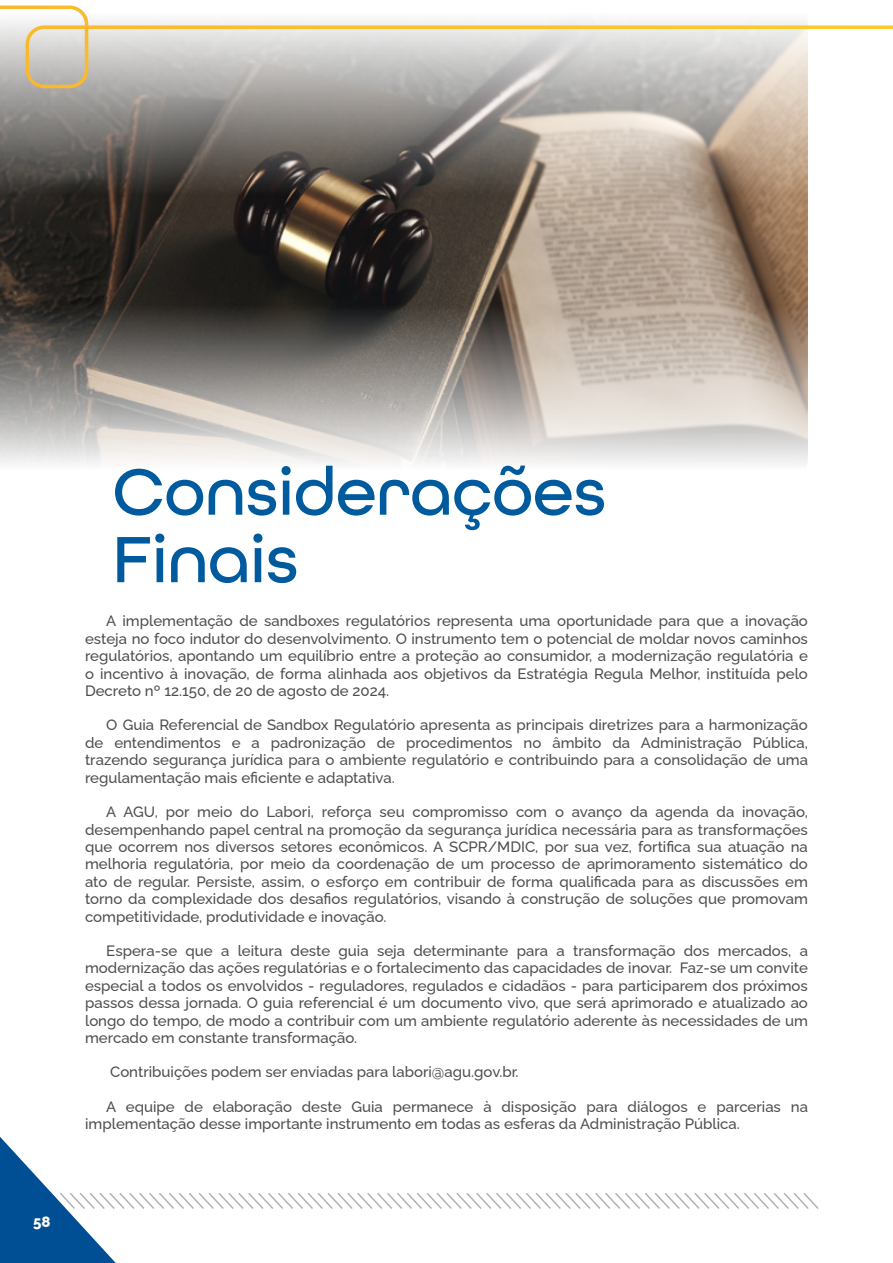
<style>
.page{position:relative;width:893px;height:1263px;background:#fff}
.page>*{position:absolute;margin:0;border:0;box-sizing:border-box;transform-origin:0 0}
.t1{font:500 69px/67.5px "All Round Gothic";color:#005b9e}
.t2{font:500 15px/17.4px "Raleway";color:#4d4d4f;text-align:justify}
.t3{font:800 15px "Raleway";color:#fff}
</style>
<div class="page">
<svg style="left:220px;top:1193px;width:599px;height:16px"></svg>
<svg style="left:0;top:1137px;width:220px;height:126px"></svg>
<img style="left:0;top:198px;width:808px;height:104px">
<svg style="left:0;top:5px;width:808px;height:193px;background:#8e857d"></svg>
<svg style="left:0;top:302px;width:808px;height:162px;background:#aaa49e"></svg>
<svg style="left:0;top:6px;width:893px;height:82px"></svg>
<p class="t3" style="left:33px;top:1210px;width:19px">58</p>
<h1 class="t1" style="left:113px;top:457px;width:495px">Considerações<br>Finais</h1>
<p class="t2" style="left:85px;top:611px;width:724px;text-indent:21px">A implementação de sandboxes regulatórios representa uma oportunidade para que a inovação esteja no foco indutor do desenvolvimento. O instrumento tem o potencial de moldar novos caminhos regulatórios, apontando um equilíbrio entre a proteção ao consumidor, a modernização regulatória e o incentivo à inovação, de forma alinhada aos objetivos da Estratégia Regula Melhor, instituída pelo Decreto nº 12.150, de 20 de agosto de 2024.</p>
<p class="t2" style="left:85px;top:715px;width:724px;text-indent:21px">O Guia Referencial de Sandbox Regulatório apresenta as principais diretrizes para a harmonização de entendimentos e a padronização de procedimentos no âmbito da Administração Pública, trazendo segurança jurídica para o ambiente regulatório e contribuindo para a consolidação de uma regulamentação mais eficiente e adaptativa.</p>
<p class="t2" style="left:85px;top:801px;width:724px;text-indent:21px">A AGU, por meio do Labori, reforça seu compromisso com o avanço da agenda da inovação, desempenhando papel central na promoção da segurança jurídica necessária para as transformações que ocorrem nos diversos setores econômicos. A SCPR/MDIC, por sua vez, fortifica sua atuação na melhoria regulatória, por meio da coordenação de um processo de aprimoramento sistemático do ato de regular. Persiste, assim, o esforço em contribuir de forma qualificada para as discussões em torno da complexidade dos desafios regulatórios, visando à construção de soluções que promovam competitividade, produtividade e inovação.</p>
<p class="t2" style="left:85px;top:940px;width:724px;text-indent:21px">Espera-se que a leitura deste guia seja determinante para a transformação dos mercados, a modernização das ações regulatórias e o fortalecimento das capacidades de inovar. Faz-se um convite especial a todos os envolvidos - reguladores, regulados e cidadãos - para participarem dos próximos passos dessa jornada. O guia referencial é um documento vivo, que será aprimorado e atualizado ao longo do tempo, de modo a contribuir com um ambiente regulatório aderente às necessidades de um mercado em constante transformação.</p>
<p class="t2" style="left:110px;top:1062px;width:410px">Contribuições podem ser enviadas para labori@agu.gov.br.</p>
<p class="t2" style="left:85px;top:1096px;width:724px;text-indent:21px">A equipe de elaboração deste Guia permanece à disposição para diálogos e parcerias na implementação desse importante instrumento em todas as esferas da Administração Pública.</p>
</div>
